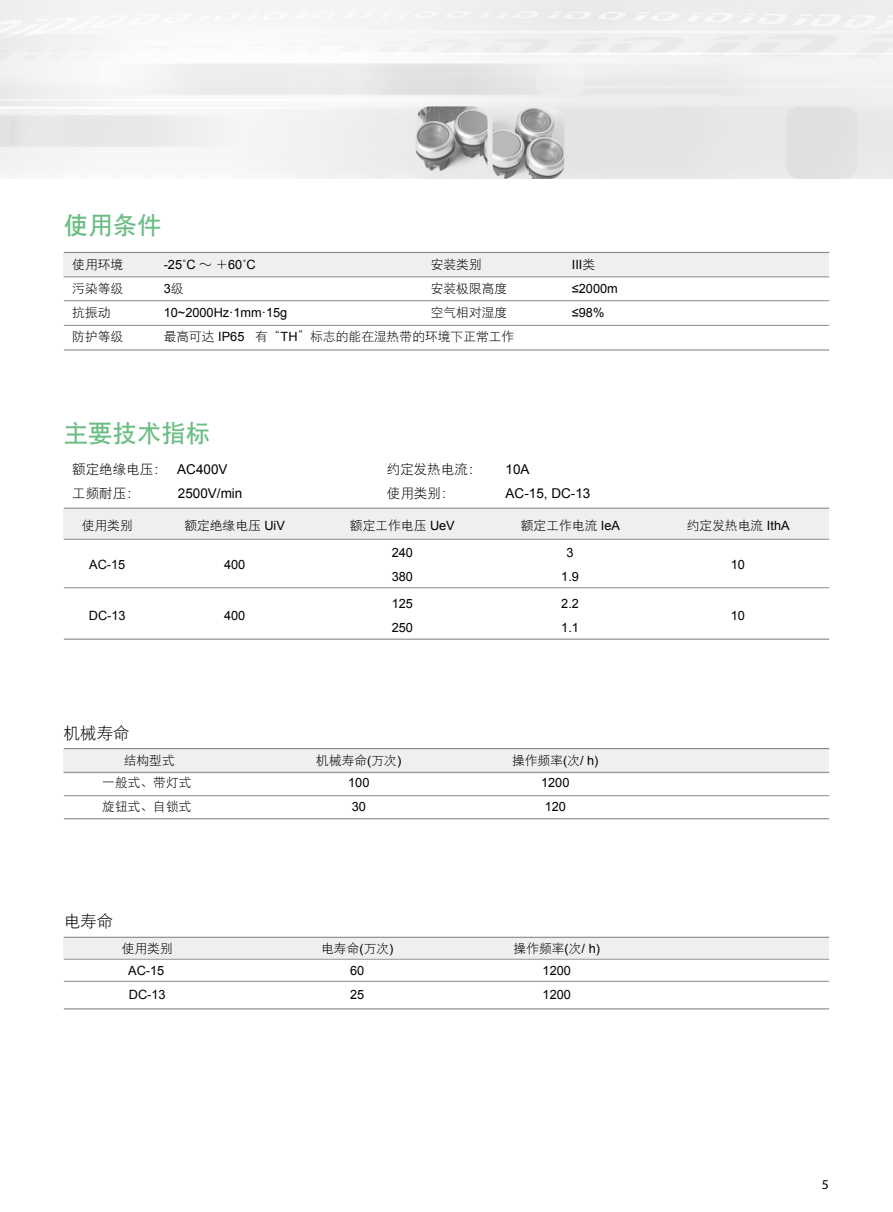
<style>
.page{position:relative;width:893px;height:1212px;background:#fff}
.page>*{position:absolute;margin:0;border:0;box-sizing:border-box;transform-origin:0 0}
.t1{font:24.45px "DFP Hei W7";color:#69bd83}
.t2{font:16.5px "DFP Hei W3";color:#000}
.t3{font:13.5px "DFP Hei W3";color:#000}
.t4{font:13.5px "Arial";color:#000}
.t5{font:13.5px "Myriad Pro";color:#000}
.t6{font:12.75px "DFP Hei W3";color:#000}
.t7{font:12.75px/24px "Arial";color:#000}
.s1{font-family:"DFP Hei W3"}
.s2{font-family:"Arial"}
</style>
<div class="page">
<img style="left:0;top:0;width:893px;height:179px">
<div style="left:64px;top:252px;width:765px;height:24px;background:#efefef"></div>
<hr style="left:64px;top:300px;width:765px;height:1px;background:#898989">
<hr style="left:64px;top:325px;width:765px;height:1px;background:#898989">
<hr style="left:64px;top:349px;width:765px;height:2px;background:#898989">
<hr style="left:64px;top:252px;width:765px;height:1px;background:#898989">
<hr style="left:64px;top:277px;width:765px;height:1px;background:#898989">
<div style="left:64px;top:508px;width:765px;height:31px;background:#efefef"></div>
<hr style="left:64px;top:508px;width:765px;height:1px;background:#898989">
<hr style="left:64px;top:539px;width:765px;height:1px;background:#898989">
<hr style="left:64px;top:587px;width:765px;height:1px;background:#898989">
<hr style="left:64px;top:639px;width:765px;height:1px;background:#898989">
<div style="left:64px;top:748px;width:765px;height:25px;background:#efefef"></div>
<hr style="left:64px;top:748px;width:765px;height:1px;background:#898989">
<hr style="left:64px;top:818px;width:765px;height:1px;background:#898989">
<hr style="left:64px;top:772px;width:765px;height:1px;background:#898989">
<hr style="left:64px;top:795px;width:765px;height:1px;background:#898989">
<div style="left:64px;top:938px;width:765px;height:20px;background:#efefef"></div>
<hr style="left:64px;top:937px;width:765px;height:1px;background:#898989">
<hr style="left:64px;top:959px;width:765px;height:1px;background:#898989">
<hr style="left:64px;top:981px;width:765px;height:1px;background:#898989">
<hr style="left:64px;top:1008px;width:765px;height:1px;background:#898989">
<h1 class="t1" style="left:64px;top:213px;width:99px">使用条件</h1>
<p class="t6" style="left:72px;top:258px;width:52px">使用环境</p>
<p class="t7" style="left:164px;top:253px;width:94px">-25˚C <span class="s1">～＋</span>60˚C</p>
<p class="t6" style="left:431px;top:258px;width:52px">安装类别</p>
<p class="t7" style="left:572px;top:253px;width:25px">III<span class="s1">类</span></p>
<p class="t6" style="left:72px;top:282px;width:52px">污染等级</p>
<p class="t7" style="left:164px;top:277px;width:21px">3<span class="s1">级</span></p>
<p class="t6" style="left:431px;top:282px;width:78px">安装极限高度</p>
<p class="t7" style="left:572px;top:277px;width:47px">≤2000m</p>
<p class="t6" style="left:72px;top:306px;width:40px">抗振动</p>
<p class="t7" style="left:164px;top:301px;width:125px">10~2000Hz·1mm·15g</p>
<p class="t6" style="left:431px;top:306px;width:78px">空气相对湿度</p>
<p class="t7" style="left:572px;top:301px;width:34px">≤98%</p>
<p class="t6" style="left:72px;top:330px;width:52px">防护等级</p>
<p class="t6" style="left:164px;top:330px;width:352px">最高可达 <span class="s2">IP65</span> 有“<span class="s2">TH</span>”标志的能在湿热带的环境下正常工作</p>
<h1 class="t1" style="left:64px;top:421px;width:148px">主要技术指标</h1>
<p class="t3" style="left:72px;top:462px;width:157px">额定绝缘电压： <span class="s2">AC400V</span></p>
<p class="t3" style="left:387px;top:462px;width:96px">约定发热电流：</p>
<p class="t4" style="left:506px;top:461px;width:26px">10A</p>
<p class="t3" style="left:72px;top:486px;width:69px">工频耐压：</p>
<p class="t4" style="left:178px;top:485px;width:66px">2500V/min</p>
<p class="t3" style="left:387px;top:486px;width:69px">使用类别：</p>
<p class="t4" style="left:506px;top:485px;width:86px">AC-15, DC-13</p>
<p class="t6" style="left:82px;top:519px;width:52px">使用类别</p>
<p class="t6" style="left:184px;top:519px;width:102px">额定绝缘电压 <span class="s2">UiV</span></p>
<p class="t6" style="left:350px;top:519px;width:106px">额定工作电压 <span class="s2">UeV</span></p>
<p class="t6" style="left:521px;top:519px;width:101px">额定工作电流 <span class="s2">IeA</span></p>
<p class="t6" style="left:687px;top:519px;width:104px">约定发热电流 <span class="s2">IthA</span></p>
<p class="t7" style="left:89px;top:552px;width:38px">AC-15</p>
<p class="t7" style="left:224px;top:552px;width:23px">400</p>
<p class="t7" style="left:392px;top:540px;width:23px">240<br>380</p>
<p class="t7" style="left:561px;top:540px;width:19px;text-align:center">3<br>1.9</p>
<p class="t7" style="left:731px;top:552px;width:16px">10</p>
<p class="t7" style="left:89px;top:603px;width:38px">DC-13</p>
<p class="t7" style="left:224px;top:603px;width:23px">400</p>
<p class="t7" style="left:392px;top:591px;width:23px">125<br>250</p>
<p class="t7" style="left:561px;top:591px;width:19px">2.2<br>1.1</p>
<p class="t7" style="left:731px;top:603px;width:16px">10</p>
<p class="t2" style="left:64px;top:725px;width:67px">机械寿命</p>
<p class="t6" style="left:124px;top:754px;width:52px">结构型式</p>
<p class="t6" style="left:316px;top:754px;width:86px">机械寿命<span class="s2">(</span>万次<span class="s2">)</span></p>
<p class="t6" style="left:512px;top:754px;width:88px">操作频率<span class="s2">(</span>次<span class="s2">/ h)</span></p>
<p class="t6" style="left:102px;top:776px;width:91px">一般式、带灯式</p>
<p class="t7" style="left:348px;top:771px;width:23px">100</p>
<p class="t7" style="left:541px;top:771px;width:30px">1200</p>
<p class="t6" style="left:102px;top:800px;width:91px">旋钮式、自锁式</p>
<p class="t7" style="left:352px;top:795px;width:16px">30</p>
<p class="t7" style="left:545px;top:795px;width:23px">120</p>
<p class="t2" style="left:64px;top:913px;width:51px">电寿命</p>
<p class="t6" style="left:122px;top:942px;width:52px">使用类别</p>
<p class="t6" style="left:321px;top:942px;width:74px">电寿命<span class="s2">(</span>万次<span class="s2">)</span></p>
<p class="t6" style="left:514px;top:942px;width:88px">操作频率<span class="s2">(</span>次<span class="s2">/ h)</span></p>
<p class="t7" style="left:128px;top:959px;width:38px">AC-15</p>
<p class="t7" style="left:350px;top:959px;width:16px">60</p>
<p class="t7" style="left:543px;top:959px;width:30px">1200</p>
<p class="t7" style="left:129px;top:983px;width:38px">DC-13</p>
<p class="t7" style="left:350px;top:983px;width:16px">25</p>
<p class="t7" style="left:543px;top:983px;width:30px">1200</p>
<p class="t5" style="left:822px;top:1176px;width:9px">5</p>
</div>
